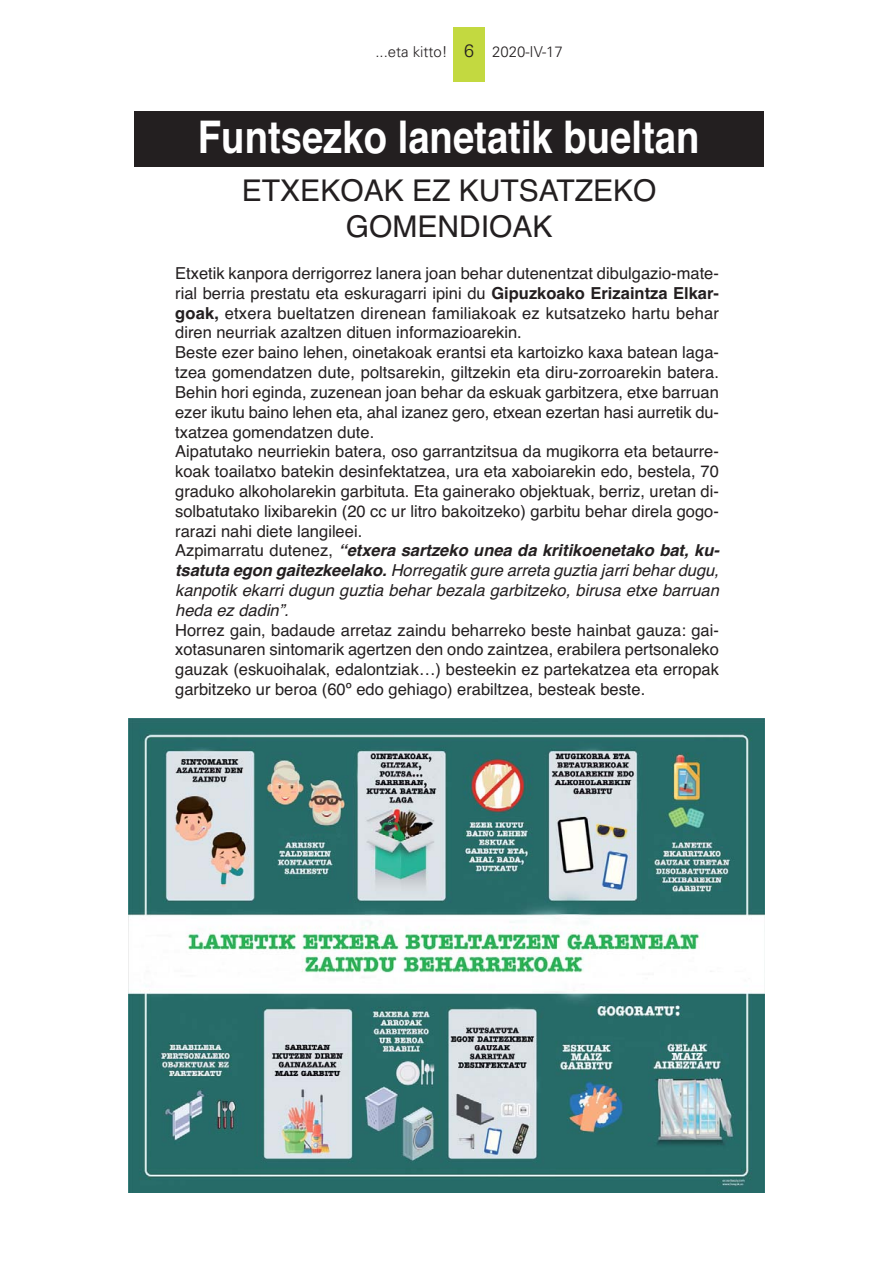
<style>
.page{position:relative;width:893px;height:1263px;background:#fff}
.page>*{position:absolute;margin:0;border:0;box-sizing:border-box;transform-origin:0 0}
.t1{font:700 45px "Helvetica";color:#fff;scale:.85 1}
.t2{font:30px/36px "Helvetica";color:#231f20;text-align:center}
.t3{font:300 18px "Univers";color:#231f20}
.t4{font:16.5px/19.8px "Helvetica";color:#231f20}
.t5{font:300 15px "Univers";color:#231f20}
.s1{font-weight:700}
.s2{font-weight:700;font-style:italic}
.s3{font-style:italic}
</style>
<div class="page">
<div style="left:454px;top:27px;width:31px;height:54px;background:#c3d940"></div>
<div style="left:134px;top:111px;width:629px;height:55px;background:#231f20"></div>
<img style="left:129px;top:718px;width:635px;height:474px">
<p class="t3" style="left:464px;top:44px;width:12px">6</p>
<p class="t5" style="left:375px;top:46px;width:74px">...eta kitto!</p>
<p class="t5" style="left:492px;top:46px;width:72px">2020-IV-17</p>
<h1 class="t1" style="left:198px;top:121px;width:592px">Funtsezko lanetatik bueltan</h1>
<h2 class="t2" style="left:242px;top:176px;width:416px">ETXEKOAK EZ KUTSATZEKO<br>GOMENDIOAK</h2>
<p class="t4" style="left:175px;top:265px;width:546px">Etxetik kanpora derrigorrez lanera joan behar dutenentzat dibulgazio-mate&shy;rial berria prestatu eta eskuragarri ipini du <span class="s1">Gipuzkoako Erizaintza Elkar&shy;goak,</span> etxera bueltatzen direnean familiakoak ez kutsatzeko hartu behar diren neurriak azaltzen dituen informazioarekin.<br>Beste ezer baino lehen, oinetakoak erantsi eta kartoizko kaxa batean laga&shy;tzea gomendatzen dute, poltsarekin, giltzekin eta diru-zorroarekin batera.<br>Behin hori eginda, zuzenean joan behar da eskuak garbitzera, etxe barruan ezer ikutu baino lehen eta, ahal izanez gero, etxean ezertan hasi aurretik du&shy;txatzea gomendatzen dute.<br>Aipatutako neurriekin batera, oso garrantzitsua da mugikorra eta betaurre&shy;koak toailatxo batekin desinfektatzea, ura eta xaboiarekin edo, bestela, 70 graduko alkoholarekin garbituta. Eta gainerako objektuak, berriz, uretan di&shy;solbatutako lixibarekin (20 cc ur litro bakoitzeko) garbitu behar direla gogo&shy;rarazi nahi diete langileei.<br>Azpimarratu dutenez, <span class="s2">“etxera sartzeko unea da kritikoenetako bat, ku&shy;tsatuta egon gaitezkeelako.</span> <span class="s3">Horregatik gure arreta guztia jarri behar dugu, kanpotik ekarri dugun guztia behar bezala garbitzeko, birusa etxe barruan heda ez dadin”.</span></p>
<p class="t4" style="left:175px;top:621px;width:545px;text-align:justify">Horrez gain, badaude arretaz zaindu beharreko beste hainbat gauza: gai&shy;xotasunaren sintomarik agertzen den ondo zaintzea, erabilera pertsonaleko gauzak (eskuoihalak, edalontziak…) besteekin ez partekatzea eta erropak garbitzeko ur beroa (60º edo gehiago) erabiltzea, besteak beste.</p>
</div>
